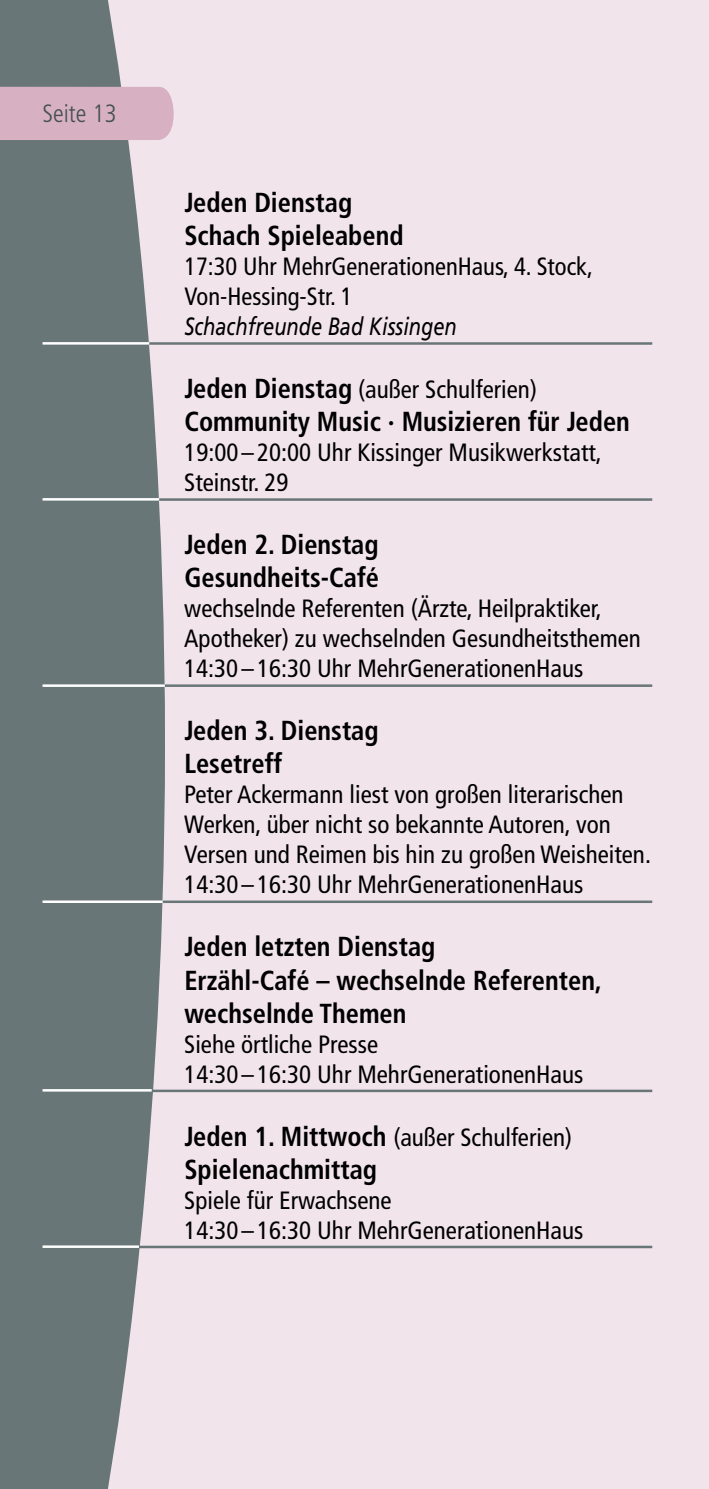
<style>
.page{position:relative;width:709px;height:1489px;background:#fff}
.page>*{position:absolute;margin:0;border:0;box-sizing:border-box;transform-origin:0 0}
.t1{font:700 condensed 27.5px/33px "Frutiger";color:#000;scale:.96 1}
.t2{font:condensed 25px/30px "Frutiger";color:#000}
.t3{font:italic 25px "Frutiger";color:#000;scale:.8 1}
.t4{font:300 condensed 25px "Frutiger";color:#445052}
.s1{font-weight:700;font-size:27.5px}
</style>
<div class="page">
<div style="left:0;top:0;width:709px;height:1488px;background:#f2e4eb"></div>
<svg style="left:0;top:0;width:165px;height:1488px;background:#778183"></svg>
<div style="left:0;top:87px;width:174px;height:53px;background:#d7b0c2"></div>
<hr style="left:43px;top:342px;width:609px;height:3px;background:#697677">
<hr style="left:43px;top:498px;width:609px;height:3px;background:#697677">
<hr style="left:43px;top:684px;width:609px;height:3px;background:#697677">
<hr style="left:43px;top:900px;width:609px;height:3px;background:#697677">
<hr style="left:43px;top:1089px;width:609px;height:3px;background:#697677">
<hr style="left:43px;top:1245px;width:609px;height:3px;background:#697677">
<hr style="left:43px;top:342px;width:106px;height:2px;background:#fff">
<hr style="left:43px;top:498px;width:116px;height:2px;background:#fff">
<hr style="left:43px;top:684px;width:122px;height:3px;background:#fff">
<hr style="left:43px;top:900px;width:120px;height:3px;background:#fff">
<hr style="left:43px;top:1089px;width:109px;height:2px;background:#fff">
<hr style="left:43px;top:1245px;width:96px;height:2px;background:#fff">
<p class="t4" style="left:43px;top:99px;width:76px">Seite 13</p>
<p class="t1" style="left:184px;top:186px;width:230px">Jeden Dienstag<br>Schach Spieleabend</p>
<p class="t2" style="left:184px;top:251px;width:410px">17:30 Uhr MehrGenerationenHaus, 4. Stock,<br>Von-Hessing-Str. 1</p>
<p class="t3" style="left:184px;top:312px;width:342px">Schachfreunde Bad Kissingen</p>
<p class="t2" style="left:184px;top:374px;width:354px"><span class="s1">Jeden Dienstag</span> (außer Schulferien)</p>
<p class="t1" style="left:184px;top:405px;width:465px">Community Music · Musizieren für Jeden</p>
<p class="t2" style="left:184px;top:437px;width:419px">19:00 – 20:00 Uhr Kissinger Musikwerkstatt,<br>Steinstr. 29</p>
<p class="t1" style="left:184px;top:528px;width:204px">Jeden 2. Dienstag<br>Gesundheits-Café</p>
<p class="t2" style="left:184px;top:593px;width:458px">wechselnde Referenten (Ärzte, Heilpraktiker,<br>Apotheker) zu wechselnden Gesundheitsthemen<br>14:30 – 16:30 Uhr MehrGenerationenHaus</p>
<p class="t1" style="left:184px;top:714px;width:204px">Jeden 3. Dienstag<br>Lesetreff</p>
<p class="t2" style="left:184px;top:779px;width:468px">Peter Ackermann liest von großen literarischen Werken, über nicht so bekannte Autoren, von Versen und Reimen bis hin zu großen Weisheiten.<br>14:30 – 16:30 Uhr MehrGenerationenHaus</p>
<p class="t1" style="left:184px;top:930px;width:436px">Jeden letzten Dienstag<br>Erzähl-Café – wechselnde Referenten, wechselnde Themen</p>
<p class="t2" style="left:184px;top:1028px;width:400px">Siehe örtliche Presse<br>14:30 – 16:30 Uhr MehrGenerationenHaus</p>
<p class="t2" style="left:184px;top:1121px;width:389px"><span class="s1">Jeden 1. Mittwoch</span> (außer Schulferien)</p>
<p class="t1" style="left:184px;top:1152px;width:202px">Spielenachmittag</p>
<p class="t2" style="left:184px;top:1184px;width:400px">Spiele für Erwachsene<br>14:30 – 16:30 Uhr MehrGenerationenHaus</p>
</div>
